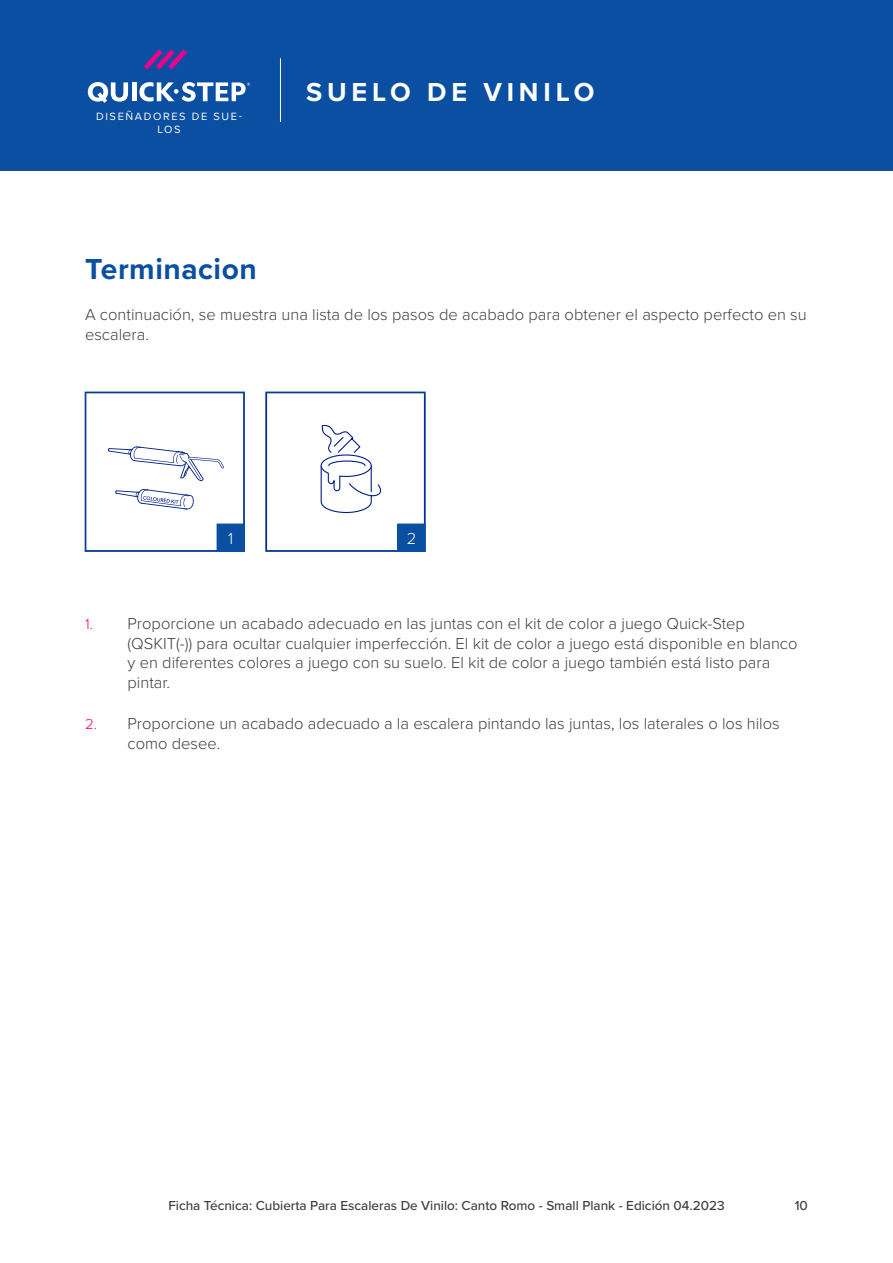
<style>
.page{position:relative;width:893px;height:1263px;background:#fff}
.page>*{position:absolute;margin:0;border:0;box-sizing:border-box;transform-origin:0 0}
.t1{font:700 30px "Proxima Nova";letter-spacing:.015em;color:#0a4fa2}
.Range{font:700 27px "Proxima Nova";letter-spacing:.175em;color:#fff}
.BodyText{font:300 16.5px/19.8px "Proxima Nova";color:#3e3e3f}
.List-II-ImagesSteps{font:300 16.5px "Proxima Nova";color:#fff}
.t2{font:500 13.5px "Proxima Nova";color:#3e3e3f}
.FloorDesigners{font:10.95px/13.2px "Proxima Nova";letter-spacing:.15em;color:#fff;text-align:center}
.s1{font-size:15px;color:#ed028c}
</style>
<div class="page">
<div style="left:0;top:0;width:893px;height:170px;background:#0a4fa2"></div>
<hr style="left:280px;top:58px;width:1px;height:64px;background:#fff">
<svg style="left:144px;top:49px;width:43px;height:21px"></svg>
<svg style="left:88px;top:82px;width:40px;height:21px"></svg>
<hr style="left:132px;top:82px;width:4px;height:19px;background:#fff">
<svg style="left:139px;top:82px;width:111px;height:20px"></svg>
<svg style="left:108px;top:446px;width:134px;height:103px"></svg>
<div style="left:85px;top:392px;width:159px;height:159px;border:1px solid #0a4fa2"></div>
<div style="left:217px;top:524px;width:27px;height:27px;background:#0a4fa2"></div>
<svg style="left:320px;top:424px;width:103px;height:125px"></svg>
<div style="left:266px;top:392px;width:159px;height:159px;border:1px solid #0a4fa2"></div>
<div style="left:398px;top:524px;width:27px;height:27px;background:#0a4fa2"></div>
<p class="FloorDesigners" style="left:96px;top:110px;width:147px">DISEÑADORES DE SUE-<br>LOS</p>
<p class="Range" style="left:306px;top:72px;width:290px">SUELO DE VINILO</p>
<p class="t1" style="left:85px;top:246px;width:173px">Terminacion</p>
<p class="BodyText" style="left:85px;top:304px;width:723px">A continuación, se muestra una lista de los pasos de acabado para obtener el aspecto perfecto en su escalera.</p>
<p class="List-II-ImagesSteps" style="left:228px;top:526px;width:7px">1</p>
<p class="List-II-ImagesSteps" style="left:407px;top:526px;width:11px">2</p>
<p class="BodyText" style="left:128px;top:612px;width:671px;text-indent:-43px"><span class="s1">1.</span> Proporcione un acabado adecuado en las juntas con el kit de color a juego Quick-Step (QSKIT(-)) para ocultar cualquier imperfección. El kit de color a juego está disponible en blanco y en diferentes colores a juego con su suelo. El kit de color a juego también está listo para pintar.</p>
<p class="BodyText" style="left:128px;top:713px;width:654px;text-indent:-43px"><span class="s1">2.</span> Proporcione un acabado adecuado a la escalera pintando las juntas, los laterales o los hilos como desee.</p>
<p class="t2" style="left:168px;top:1195px;width:558px">Ficha Técnica: Cubierta Para Escaleras De Vinilo: Canto Romo - Small Plank - Edición 04.2023</p>
<p class="t2" style="left:795px;top:1195px;width:15px">10</p>
</div>
